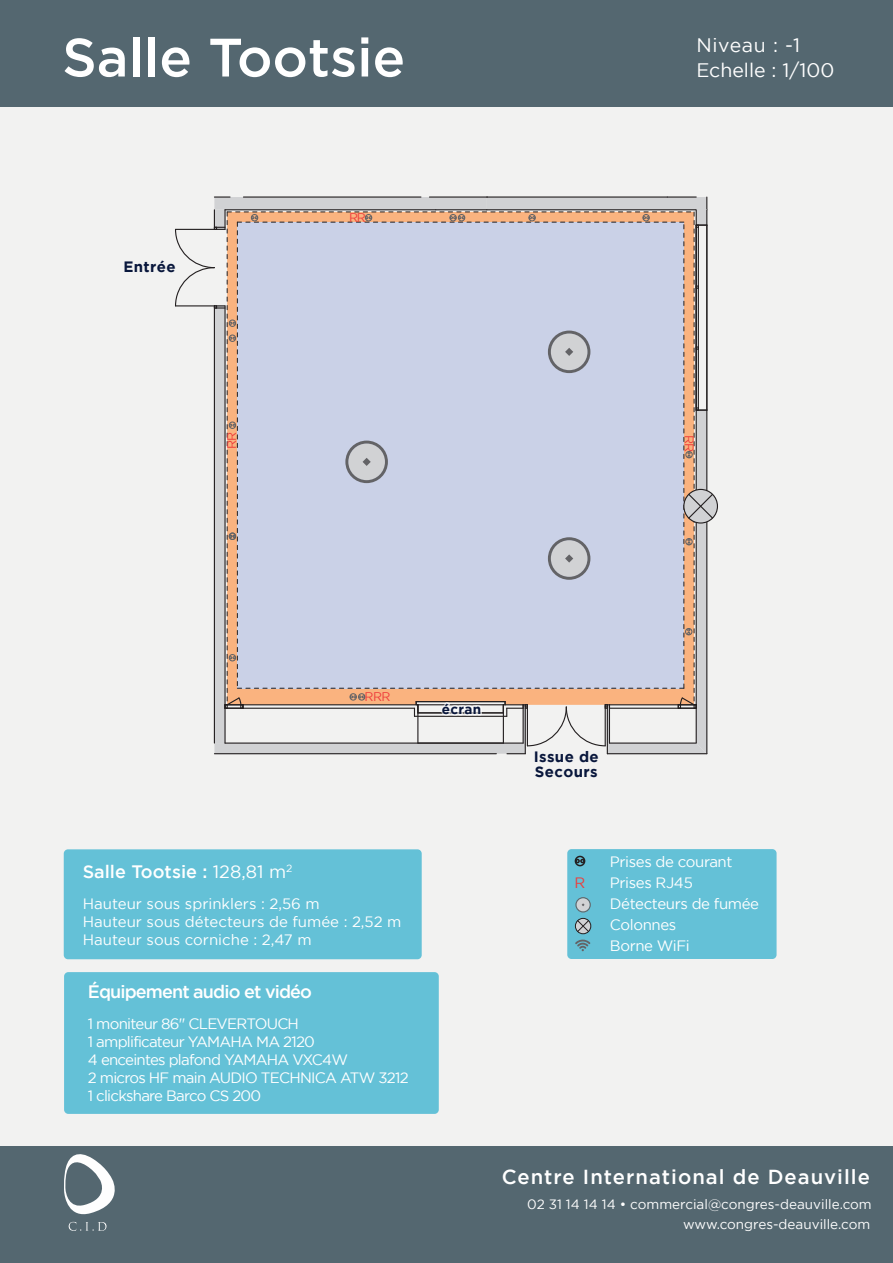
<style>
.page{position:relative;width:893px;height:1263px;background:#f2f2f1}
.page>*{position:absolute;margin:0;border:0;box-sizing:border-box;transform-origin:0 0}
.t1{font:500 54px "Gotham";color:#fff}
.t2{font:500 20.25px "Gotham";letter-spacing:.05em;color:#fff}
.t3{font:19.5px "Gotham";color:#fff}
.t4{font:500 18px "Gotham";letter-spacing:-.05em;color:#fff}
.t5{font:500 18px "Gotham";color:#fff}
.t6{font:15px/18px "Gotham";letter-spacing:-.04em;color:#fff}
.t7{font:15px/18px "Gotham";color:#fff}
.t8{font:700 15px/15px "Gotham";letter-spacing:.025em;color:#09173c}
.t9{font:15px "Gotham";color:#ee3d3c}
.t10{font:13.5px/19.5px "Gotham";color:#fff;text-align:right}
.t11{font:700 13.5px "Gotham";letter-spacing:.025em;color:#09173c}
.t12{font:12.45px "Gotham";letter-spacing:-.045em;color:#ee3d3c}
.s1{font-weight:400}
</style>
<div class="page">
<div style="left:0;top:0;width:893px;height:106px;background:#546770"></div>
<div style="left:0;top:1146px;width:893px;height:117px;background:#546770"></div>
<svg style="left:64px;top:1154px;width:51px;height:77px"></svg>
<svg style="left:684px;top:489px;width:33px;height:34px"></svg>
<div style="left:683px;top:489px;width:35px;height:35px;border:1px solid #231f20;border-radius:50%"></div>
<svg style="left:175px;top:196px;width:539px;height:558px;background:#ceceda"></svg>
<div style="left:64px;top:849px;width:358px;height:110px;background:#64c1d7;border-radius:4px"></div>
<div style="left:64px;top:972px;width:375px;height:142px;background:#64c1d7;border-radius:4px"></div>
<div style="left:567px;top:849px;width:210px;height:110px;background:#64c1d7;border-radius:4px"></div>
<svg style="left:578px;top:859px;width:4px;height:4px"></svg>
<div style="left:575px;top:856px;width:10px;height:10px;border:2px solid #231f20;border-radius:50%"></div>
<svg style="left:575px;top:897px;width:16px;height:15px"></svg>
<div style="left:575px;top:918px;width:16px;height:16px;border:1px solid #231f20;border-radius:50%"></div>
<svg style="left:577px;top:919px;width:13px;height:13px"></svg>
<svg style="left:575px;top:939px;width:15px;height:12px"></svg>
<h1 class="t1" style="left:62px;top:27px;width:344px">Salle Tootsie</h1>
<p class="t8" style="left:123px;top:259px;width:54px">Entrée</p>
<p class="t12" style="left:349px;top:211px;width:18px">RR</p>
<h3 class="t3" style="left:696px;top:34px;width:105px">Niveau : -1</h3>
<h3 class="t3" style="left:696px;top:59px;width:139px">Echelle : 1/100</h3>
<p class="t12" style="left:225px;top:449px;width:19px;rotate:-90deg">RR</p>
<p class="t12" style="left:696px;top:435px;width:18px;rotate:90deg">RR</p>
<p class="t12" style="left:365px;top:690px;width:28px">RRR</p>
<p class="t5" style="left:83px;top:861px;width:211px">Salle Tootsie : <span class="s1">128,81 m</span><sup>2</sup></p>
<p class="t7" style="left:83px;top:894px;width:320px">Hauteur sous sprinklers : 2,56 m<br>Hauteur sous détecteurs de fumée : 2,52 m<br>Hauteur sous corniche : 2,47 m</p>
<p class="t4" style="left:88px;top:981px;width:226px">Équipement audio et vidéo</p>
<p class="t6" style="left:88px;top:1014px;width:322px">1 moniteur 86'' CLEVERTOUCH<br>1 amplificateur YAMAHA MA 2120<br>4 enceintes plafond YAMAHA VXC4W<br>2 micros HF main AUDIO TECHNICA ATW 3212<br>1 clickshare Barco CS 200</p>
<p class="t11" style="left:442px;top:701px;width:41px">écran</p>
<p class="t8" style="left:534px;top:749px;width:67px">Issue de<br>Secours</p>
<p class="t9" style="left:574px;top:874px;width:12px">R</p>
<p class="t6" style="left:610px;top:851px;width:151px;line-height:21px">Prises de courant<br>Prises RJ45<br>Détecteurs de fumée<br>Colonnes<br>Borne WiFi</p>
<h2 class="t2" style="left:502px;top:1165px;width:370px">Centre International de Deauville</h2>
<p class="t10" style="left:527px;top:1194px;width:346px">02 31 14 14 14 • commercial@congres-deauville.com www.congres-deauville.com</p>
</div>
